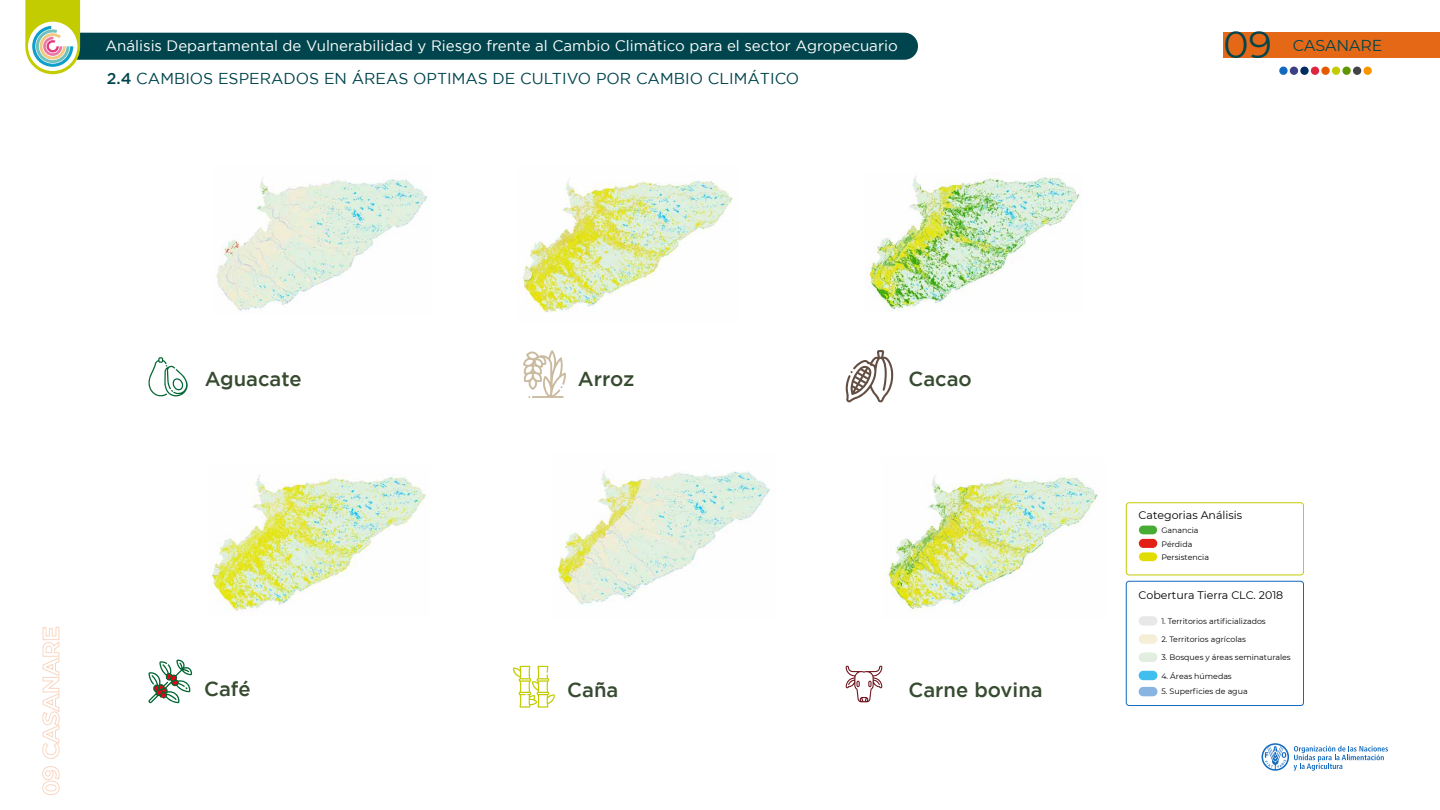
<style>
.page{position:relative;width:1440px;height:810px;background:#fff}
.page>*{position:absolute;margin:0;border:0;box-sizing:border-box;transform-origin:0 0}
.t1{font:37.95px "Montserrat";color:#00454d}
.t2{font:500 20.17px "Gotham";color:#374b30}
.t3{font:15.83px "Montserrat";color:#00454d}
.t4{font:15.75px "Gotham";color:#00454d}
.t5{font:15.08px "Gotham";color:#fff}
.t6{font:11.02px "Montserrat";color:#000}
.t7{font:7.88px/13.4px "Montserrat";color:#000}
.s1{font-weight:500}
</style>
<div class="page">
<div style="left:47px;top:33px;width:871px;height:27px;background:#00454d;border-radius:14px"></div>
<div style="left:1223px;top:32px;width:217px;height:26px;background:#e56817"></div>
<div style="left:1279px;top:67px;width:9px;height:8px;background:#126abf;border-radius:50%"></div>
<div style="left:1311px;top:67px;width:8px;height:8px;background:#dc263f;border-radius:50%"></div>
<div style="left:1342px;top:67px;width:9px;height:8px;background:#5f9600;border-radius:50%"></div>
<div style="left:1321px;top:67px;width:9px;height:8px;background:#e35a00;border-radius:50%"></div>
<div style="left:1290px;top:67px;width:8px;height:8px;background:#3b4084;border-radius:50%"></div>
<div style="left:1332px;top:67px;width:8px;height:8px;background:#c3cc00;border-radius:50%"></div>
<div style="left:1353px;top:67px;width:8px;height:8px;background:#424548;border-radius:50%"></div>
<div style="left:1363px;top:67px;width:9px;height:8px;background:#f79400;border-radius:50%"></div>
<div style="left:1300px;top:67px;width:9px;height:8px;background:#002d5e;border-radius:50%"></div>
<svg style="left:1262px;top:743px;width:126px;height:28px"></svg>
<svg style="left:25px;top:0;width:55px;height:74px"></svg>
<svg style="left:42px;top:766px;width:18px;height:29px"></svg>
<svg style="left:42px;top:627px;width:18px;height:132px"></svg>
<img style="left:887px;top:476px;width:211px;height:138px">
<img style="left:216px;top:178px;width:212px;height:133px">
<svg style="left:148px;top:357px;width:40px;height:40px"></svg>
<img style="left:866px;top:176px;width:214px;height:135px">
<svg style="left:846px;top:350px;width:48px;height:53px"></svg>
<img style="left:209px;top:475px;width:217px;height:136px">
<svg style="left:149px;top:660px;width:43px;height:43px"></svg>
<img style="left:553px;top:470px;width:217px;height:135px">
<svg style="left:513px;top:666px;width:42px;height:42px"></svg>
<svg style="left:846px;top:666px;width:36px;height:36px"></svg>
<img style="left:517px;top:178px;width:216px;height:135px">
<svg style="left:523px;top:350px;width:43px;height:48px"></svg>
<div style="left:1139px;top:526px;width:18px;height:8px;background:#47ab34;border-radius:4px"></div>
<div style="left:1139px;top:539px;width:18px;height:9px;background:#e32016;border-radius:5px"></div>
<div style="left:1139px;top:552px;width:18px;height:9px;background:#e2dd00;border-radius:4px"></div>
<div style="left:1139px;top:616px;width:18px;height:10px;background:#e8e8e8;border-radius:5px"></div>
<div style="left:1139px;top:634px;width:18px;height:10px;background:#f4efd6;border-radius:5px"></div>
<div style="left:1139px;top:653px;width:18px;height:9px;background:#e2efe0;border-radius:5px"></div>
<div style="left:1139px;top:671px;width:18px;height:9px;background:#40bfef;border-radius:5px"></div>
<div style="left:1139px;top:687px;width:18px;height:9px;background:#87b4e1;border-radius:5px"></div>
<div style="left:1126px;top:503px;width:178px;height:72px;border:1px solid #c3cc00;border-radius:3px"></div>
<div style="left:1126px;top:581px;width:178px;height:125px;border:1px solid #126abf;border-radius:3px"></div>
<h3 class="t5" style="left:105px;top:38px;width:794px">Análisis Departamental de Vulnerabilidad y Riesgo frente al Cambio Climático para el sector Agropecuario</h3>
<h1 class="t1" style="left:1224px;top:19px;width:50px">09</h1>
<h3 class="t3" style="left:1293px;top:34px;width:91px">CASANARE</h3>
<h3 class="t4" style="left:107px;top:70px;width:694px"><span class="s1">2.4</span> CAMBIOS ESPERADOS EN ÁREAS OPTIMAS DE CULTIVO POR CAMBIO CLIMÁTICO</h3>
<h2 class="t2" style="left:205px;top:367px;width:98px">Aguacate</h2>
<h2 class="t2" style="left:908px;top:367px;width:65px">Cacao</h2>
<h2 class="t2" style="left:578px;top:367px;width:58px">Arroz</h2>
<h2 class="t2" style="left:204px;top:677px;width:48px">Café</h2>
<h2 class="t2" style="left:567px;top:679px;width:53px">Caña</h2>
<h2 class="t2" style="left:908px;top:679px;width:136px">Carne bovina</h2>
<h3 class="t6" style="left:1139px;top:508px;width:105px">Categorias Análisis</h3>
<p class="t7" style="left:1161px;top:523px;width:49px">Ganancia<br>Pérdida<br>Persistencia</p>
<h3 class="t6" style="left:1139px;top:587px;width:146px">Cobertura Tierra CLC. 2018</h3>
<p class="t7" style="left:1161px;top:614px;width:106px">1. Territorios artificializados</p>
<p class="t7" style="left:1161px;top:632px;width:86px">2. Territorios agrícolas</p>
<p class="t7" style="left:1161px;top:650px;width:131px">3. Bosques y áreas seminaturales</p>
<p class="t7" style="left:1161px;top:669px;width:72px">4. Áreas húmedas</p>
<p class="t7" style="left:1161px;top:684px;width:88px">5. Superficies de agua</p>
</div>
